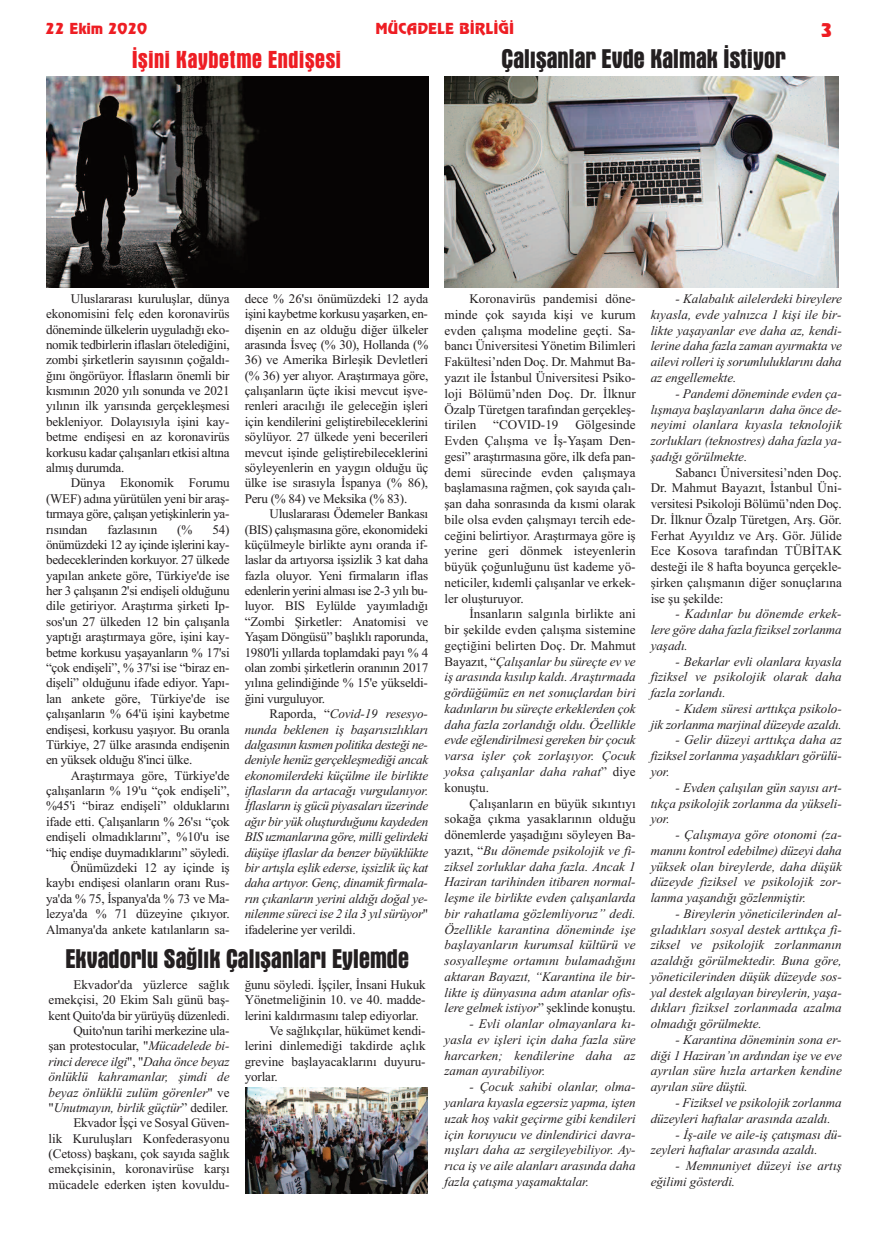
<style>
.page{position:relative;width:886px;height:1241px;background:#fff}
.page>*{position:absolute;margin:0;border:0;box-sizing:border-box;transform-origin:0 0}
.t1{font:700 condensed 27.5px "Aurora BT";letter-spacing:-.02em;color:#231f20}
.t2{font:700 condensed 25px "Aurora BT";color:#ee1d23}
.t3{font:18.75px "Revue BT";color:#ee1d23}
.t4{font:15px "Revue BT";color:#ee1d23}
.t5{font:13.12px/15.4px "TR Times New Roman";letter-spacing:-.01em;color:#231f20;text-align:justify}
.t6{font:italic 13.12px/15.8px "TR Times New Roman";letter-spacing:-.005em;color:#231f20;text-align:justify}
.s1{font-style:normal}
.s2{font-style:italic}
</style>
<div class="page">
<img style="left:47px;top:77px;width:381px;height:210px">
<img style="left:445px;top:76px;width:394px;height:212px">
<img style="left:245px;top:1087px;width:182px;height:106px">
<p class="t4" style="left:45px;top:20px;width:103px">22 Ekim 2020</p>
<p class="t4" style="left:376px;top:20px;width:140px">MÜCADELE BİRLİĞİ</p>
<h3 class="t3" style="left:820px;top:19px;width:14px">3</h3>
<h2 class="t2" style="left:132px;top:44px;width:211px">İşini Kaybetme Endişesi</h2>
<h1 class="t1" style="left:501px;top:42px;width:286px">Çalışanlar Evde Kalmak İstiyor</h1>
<p class="t5" style="left:46px;top:290px;width:185px;text-indent:25px">Uluslararası kuruluşlar, dünya ekonomisini felç eden koronavirüs döneminde ülkelerin uyguladığı eko&shy;nomik tedbirlerin iflasları ötelediğini, zombi şirketlerin sayısının çoğaldı&shy;ğını öngörüyor. İflasların önemli bir kısmının 2020 yılı sonunda ve 2021 yılının ilk yarısında gerçekleşmesi bekleniyor. Dolayısıyla işini kay&shy;betme endişesi en az koronavirüs korkusu kadar çalışanları etkisi altına almış durumda.</p>
<p class="t5" style="left:46px;top:475px;width:185px;text-indent:25px">Dünya Ekonomik Forumu (WEF) adına yürütülen yeni bir araş&shy;tırmaya göre, çalışan yetişkinlerin ya&shy;rısından</p>
<p class="t5" style="left:46px;top:521px;width:185px;text-indent:166px">54) önümüzdeki 12 ay içinde işlerini kay&shy;bedeceklerinden korkuyor. 27 ülkede yapılan ankete göre, Türkiye'de ise her 3 çalışanın 2'si endişeli olduğunu dile getiriyor. Araştırma şirketi Ip&shy;sos'un 27 ülkeden 12 bin çalışanla yaptığı araştırmaya göre, işini kay&shy;betme korkusu yaşayanların % 17'si “çok endişeli”, % 37'si ise “biraz en&shy;dişeli” olduğunu ifade ediyor. Yapı&shy;lan ankete göre, Türkiye'de ise çalışanların % 64'ü işini kaybetme endişesi, korkusu yaşıyor. Bu oranla Türkiye, 27 ülke arasında endişenin en yüksek olduğu 8'inci ülke.</p>
<p class="t5" style="left:46px;top:767px;width:185px;text-align:right">Araştırmaya göre, Türkiye'de çalışanların % 19'u “çok endişeli”, %45'i “biraz endişeli” olduklarını ifade etti. Çalışanların % 26'sı “çok endişeli olmadıklarını”, %10'u ise “hiç endişe duymadıklarını” söyledi.<br>Önümüzdeki 12 ay içinde iş kaybı endişesi olanların oranı Rus&shy;ya'da % 75, İspanya'da % 73 ve Ma&shy;lezya'da % 71 düzeyine çıkıyor.<br>Almanya'da ankete katılanların sa-</p>
<p class="t5" style="left:107px;top:521px;width:51px">fazlasının</p>
<p class="t5" style="left:177px;top:521px;width:17px">(%</p>
<p class="t5" style="left:245px;top:290px;width:185px">dece % 26'sı önümüzdeki 12 ayda işini kaybetme korkusu yaşarken, en&shy;dişenin en az olduğu diğer ülkeler arasında İsveç (% 30), Hollanda (%</p>
<p class="t5" style="left:245px;top:352px;width:185px">36) ve Amerika Birleşik Devletleri (% 36) yer alıyor. Araştırmaya göre, çalışanların üçte ikisi mevcut işve&shy;renleri aracılığı ile geleceğin işleri için kendilerini geliştirebileceklerini söylüyor. 27 ülkede yeni becerileri mevcut işinde geliştirebileceklerini söyleyenlerin en yaygın olduğu üç ülke ise sırasıyla İspanya (% 86), Peru (% 84) ve Meksika (% 83).</p>
<p class="t5" style="left:245px;top:506px;width:185px;text-indent:25px">Uluslararası Ödemeler Bankası (BIS) çalışmasına göre, ekonomideki küçülmeyle birlikte aynı oranda if&shy;laslar da artıyorsa işsizlik 3 kat daha fazla oluyor. Yeni firmaların iflas edenlerin yerini alması ise 2-3 yılı bu&shy;luyor. BIS Eylülde yayımladığı “Zombi Şirketler: Anatomisi ve Yaşam Döngüsü” başlıklı raporunda, 1980'li yıllarda toplamdaki payı % 4 olan zombi şirketlerin oranının 2017 yılına gelindiğinde % 15'e yükseldi&shy;ğini vurguluyor.</p>
<p class="t6" style="left:245px;top:705px;width:185px;line-height:15.4px;text-indent:25px"><span class="s1">Raporda, “</span>Covid-19 resesyo&shy;nunda beklenen iş başarısızlıkları dalgasının kısmen politika desteği ne&shy;deniyle henüz gerçekleşmediği ancak ekonomilerdeki küçülme ile birlikte iflasların da artacağı vurgulanıyor.<br>İflasların iş gücü piyasaları üzerinde ağır bir yük oluşturduğunu kaydeden BIS uzmanlarına göre, milli gelirdeki düşüşe iflaslar da benzer büyüklükte bir artışla eşlik ederse, işsizlik üç kat daha artıyor. Genç, dinamik firmala&shy;rın çıkanların yerini aldığı doğal ye&shy;nilenme süreci ise 2 ila 3 yıl sürüyor<span class="s1">" ifadelerine yer verildi.</span></p>
<h1 class="t1" style="left:65px;top:941px;width:346px">Ekvadorlu Sağlık Çalışanları Eylemde</h1>
<p class="t5" style="left:49px;top:976px;width:183px;text-align:right">Ekvador'da yüzlerce sağlık emekçisi, 20 Ekim Salı günü baş&shy;kent Quito'da bir yürüyüş düzenledi.<br>Quito'nun tarihi merkezine ula-<br>şan protestocular, "<span class="s2">Mücadelede bi&shy;rinci derece ilgi</span>", "<span class="s2">Daha önce beyaz önlüklü kahramanlar, şimdi de beyaz önlüklü zulüm görenler</span>" ve "<span class="s2">Unutmayın, birlik güçtür</span>” dediler.<br>Ekvador İşçi ve Sosyal Güven-<br>lik Kuruluşları Konfederasyonu (Cetoss) başkanı, çok sayıda sağlık emekçisinin, koronavirüse karşı mücadele ederken işten kovuldu-</p>
<p class="t5" style="left:245px;top:976px;width:183px">ğunu söyledi. İşçiler, İnsani Hukuk</p>
<p class="t5" style="left:245px;top:991px;width:182px">Yönetmeliğinin 10. ve 40. madde-</p>
<p class="t5" style="left:245px;top:1007px;width:176px">lerini kaldırmasını talep ediyorlar.</p>
<p class="t5" style="left:269px;top:1022px;width:158px">Ve sağlıkçılar, hükümet kendi-</p>
<p class="t5" style="left:245px;top:1037px;width:183px">lerini dinlemediği takdirde açlık</p>
<p class="t5" style="left:245px;top:1053px;width:182px">grevine başlayacaklarını duyuru-</p>
<p class="t5" style="left:245px;top:1068px;width:35px">yorlar.</p>
<p class="t5" style="left:444px;top:291px;width:193px;line-height:15.8px;text-indent:25px">Koronavirüs pandemisi döne&shy;minde çok sayıda kişi ve kurum evden çalışma modeline geçti. Sa&shy;bancı Üniversitesi Yönetim Bilimleri Fakültesi’nden Doç. Dr. Mahmut Ba&shy;yazıt ile İstanbul Üniversitesi Psiko&shy;loji Bölümü’nden Doç. Dr. İlknur Özalp Türetgen tarafından gerçekleş&shy;tirilen</p>
<p class="t5" style="left:444px;top:417px;width:193px;line-height:15.8px;text-indent:131px">Gölgesinde Evden Çalışma ve İş-Yaşam Den&shy;gesi” araştırmasına göre, ilk defa pan&shy;demi sürecinde evden çalışmaya başlamasına rağmen, çok sayıda çalı&shy;şan daha sonrasında da kısmi olarak bile olsa evden çalışmayı tercih ede&shy;ceğini belirtiyor. Araştırmaya göre iş yerine geri dönmek isteyenlerin büyük çoğunluğunu üst kademe yö&shy;neticiler, kıdemli çalışanlar ve erkek&shy;ler oluşturuyor.</p>
<p class="t6" style="left:444px;top:606px;width:193px;text-indent:25px"><span class="s1">İnsanların salgınla birlikte ani bir şekilde evden çalışma sistemine geçtiğini belirten Doç. Dr. Mahmut Bayazıt, “</span>Çalışanlar bu süreçte ev ve iş arasında kısılıp kaldı. Araştırmada gördüğümüz en net sonuçlardan biri kadınların bu süreçte erkeklerden çok daha fazla zorlandığı oldu. Özellikle evde eğlendirilmesi gereken bir çocuk varsa işler çok zorlaşıyor. Çocuk yoksa çalışanlar daha rahat<span class="s1">” diye konuştu.</span></p>
<p class="t6" style="left:444px;top:795px;width:193px;text-indent:25px"><span class="s1">Çalışanların en büyük sıkıntıyı sokağa çıkma yasaklarının olduğu dönemlerde yaşadığını söyleyen Ba&shy;yazıt, “</span>Bu dönemde psikolojik ve fi&shy;ziksel zorluklar daha fazla. Ancak 1<br>Haziran tarihinden itibaren normal&shy;leşme ile birlikte evden çalışanlarda bir rahatlama gözlemliyoruz” dedi.<br>Özellikle karantina döneminde işe başlayanların kurumsal kültürü ve sosyalleşme ortamını bulamadığını aktaran Bayazıt, “Karantina ile bir&shy;likte iş dünyasına adım atanlar ofis&shy;lere gelmek istiyor<span class="s1">” şeklinde konuştu.</span></p>
<p class="t6" style="left:444px;top:1015px;width:193px;text-indent:25px">- Evli olanlar olmayanlara kı&shy;yasla ev işleri için daha fazla süre harcarken; kendilerine daha az zaman ayırabiliyor.</p>
<p class="t6" style="left:444px;top:1078px;width:193px;text-indent:25px">- Çocuk sahibi olanlar, olma&shy;yanlara kıyasla egzersiz yapma, işten uzak hoş vakit geçirme gibi kendileri için koruyucu ve dinlendirici davra&shy;nışları daha az sergileyebiliyor. Ay&shy;rıca iş ve aile alanları arasında daha fazla çatışma yaşamaktalar.</p>
<p class="t5" style="left:493px;top:417px;width:67px">“COVID-19</p>
<p class="t6" style="left:651px;top:291px;width:193px;text-indent:25px">- Kalabalık ailelerdeki bireylere kıyasla, evde yalnızca 1 kişi ile bir&shy;likte yaşayanlar eve daha az, kendi&shy;lerine daha fazla zaman ayırmakta ve ailevi rolleri iş sorumluluklarını daha az engellemekte.</p>
<p class="t6" style="left:651px;top:385px;width:193px;text-indent:25px">- Pandemi döneminde evden ça&shy;lışmaya başlayanların daha önce de&shy;neyimi olanlara kıyasla teknolojik zorlukları (teknostres) daha fazla ya&shy;şadığı görülmekte.</p>
<p class="t5" style="left:651px;top:464px;width:193px;line-height:15.8px;text-indent:25px">Sabancı Üniversitesi’nden Doç.<br>Dr. Mahmut Bayazıt, İstanbul Üni&shy;versitesi Psikoloji Bölümü’nden Doç.<br>Dr. İlknur Özalp Türetgen, Arş. Gör.<br>Ferhat Ayyıldız ve Arş. Gör. Jülide Ece Kosova tarafından TÜBİTAK desteği ile 8 hafta boyunca gerçekle&shy;şirken çalışmanın diğer sonuçlarına ise şu şekilde:</p>
<p class="t6" style="left:651px;top:606px;width:193px;text-indent:25px">- Kadınlar bu dönemde erkek&shy;lere göre daha fazla fiziksel zorlanma yaşadı.</p>
<p class="t6" style="left:651px;top:653px;width:193px;text-indent:25px">- Bekarlar evli olanlara kıyasla fiziksel ve psikolojik olarak daha fazla zorlandı.</p>
<p class="t6" style="left:651px;top:700px;width:193px;text-align:right">- Kıdem süresi arttıkça psikolo-<br>jik zorlanma marjinal düzeyde azaldı.</p>
<p class="t6" style="left:651px;top:732px;width:193px;text-indent:25px">- Gelir düzeyi arttıkça daha az fiziksel zorlanma yaşadıkları görülü&shy;yor.</p>
<p class="t6" style="left:651px;top:779px;width:193px;text-indent:25px">- Evden çalışılan gün sayısı art&shy;tıkça psikolojik zorlanma da yükseli&shy;yor.</p>
<p class="t6" style="left:651px;top:826px;width:193px;text-indent:25px">- Çalışmaya göre otonomi (za&shy;manını kontrol edebilme) düzeyi daha yüksek olan bireylerde, daha düşük düzeyde fiziksel ve psikolojik zor&shy;lanma yaşandığı gözlenmiştir.</p>
<p class="t6" style="left:651px;top:905px;width:193px;text-indent:25px">- Bireylerin yöneticilerinden al&shy;gıladıkları sosyal destek arttıkça fi&shy;ziksel ve psikolojik zorlanmanın azaldığı görülmektedir. Buna göre, yöneticilerinden düşük düzeyde sos&shy;yal destek algılayan bireylerin, yaşa&shy;dıkları fiziksel zorlanmada azalma olmadığı görülmekte.</p>
<p class="t6" style="left:651px;top:1031px;width:193px;text-indent:25px">- Karantina döneminin sona er&shy;diği 1 Haziran’ın ardından işe ve eve ayrılan süre hızla artarken kendine ayrılan süre düştü.</p>
<p class="t6" style="left:651px;top:1094px;width:193px;text-indent:25px">- Fiziksel ve psikolojik zorlanma düzeyleri haftalar arasında azaldı.</p>
<p class="t6" style="left:651px;top:1125px;width:193px;text-indent:25px">- İş-aile ve aile-iş çatışması dü&shy;zeyleri haftalar arasında azaldı.</p>
<p class="t6" style="left:651px;top:1157px;width:193px;text-indent:25px">- Memnuniyet düzeyi ise artış eğilimi gösterdi.</p>
</div>
